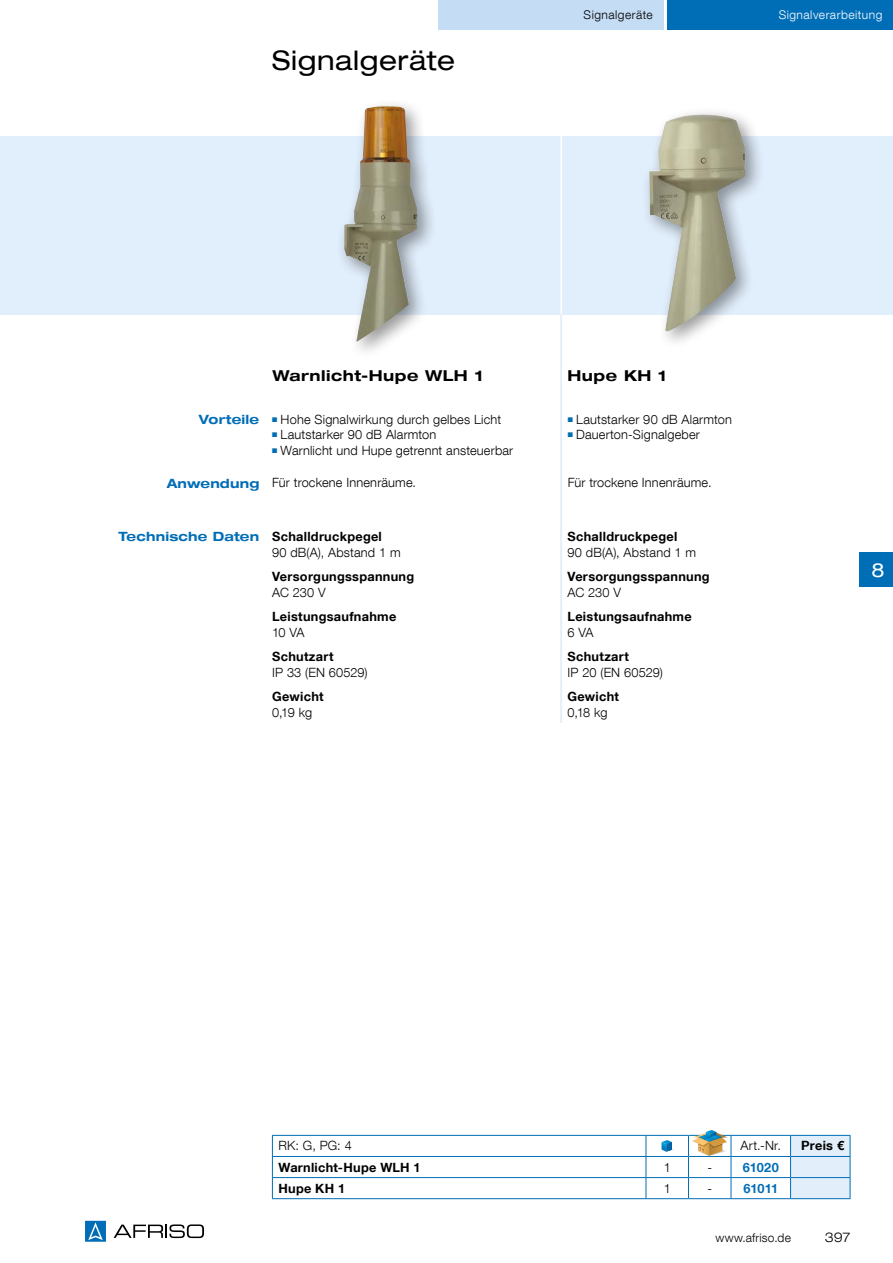
<style>
.page{position:relative;width:893px;height:1263px;background:#fff}
.page>*{position:absolute;margin:0;border:0;box-sizing:border-box;transform-origin:0 0}
.t1{font:expanded 27px "Helvetica Neue LT Com";letter-spacing:.025em;color:#000}
.t2{font:expanded 19.5px "Helvetica Neue LT Com";color:#fff}
.t3{font:700 expanded 15px "Helvetica Neue LT Com";letter-spacing:.035em;color:#000}
.t4{font:300 expanded 13.5px "Helvetica Neue LT Com";color:#000}
.t5{font:300 12.75px "Helvetica Neue LT Com";letter-spacing:.015em;color:#000}
.t6{font:700 12.75px "Helvetica Neue LT Com";letter-spacing:.02em;color:#000}
.t7{font:700 expanded 12.75px "Helvetica Neue LT Com";letter-spacing:.015em;color:#006eb7}
.t8{font:700 12.75px "Helvetica Neue LT Com";color:#006eb7}
.t9{font:300 12px "Helvetica Neue LT Com";letter-spacing:.04em;color:#fff}
.t10{font:300 12px "Helvetica Neue LT Com";letter-spacing:.02em;color:#000}
.t11{font:300 12px "Helvetica Neue LT Com";letter-spacing:.04em;color:#000}
</style>
<div class="page">
<div style="left:0;top:136px;width:893px;height:179px;background:#e1eefb"></div>
<div style="left:668px;top:0;width:225px;height:30px;background:#006eb7"></div>
<div style="left:438px;top:0;width:225px;height:30px;background:#c4dcf4"></div>
<hr style="left:561px;top:136px;width:1px;height:179px;background:#fff">
<svg style="left:114px;top:1224px;width:90px;height:14px"></svg>
<svg style="left:85px;top:1221px;width:21px;height:21px"></svg>
<hr style="left:560px;top:315px;width:2px;height:408px;background:#e1eefb">
<svg style="left:272px;top:1130px;width:579px;height:69px"></svg>
<div style="left:336px;top:98px;width:102px;height:262px;background:#000;opacity:.4"></div>
<img style="left:344px;top:106px;width:74px;height:236px">
<div style="left:641px;top:106px;width:125px;height:245px;background:#000;opacity:.4"></div>
<img style="left:649px;top:114px;width:97px;height:219px">
<div style="left:859px;top:553px;width:34px;height:34px;background:#006eb7"></div>
<h1 class="t1" style="left:272px;top:44px;width:184px">Signalgeräte</h1>
<p class="t11" style="left:584px;top:7px;width:71px">Signalgeräte</p>
<p class="t9" style="left:779px;top:7px;width:105px">Signalverarbeitung</p>
<p class="t7" style="left:199px;top:411px;width:62px">Vorteile</p>
<p class="t7" style="left:167px;top:475px;width:94px">Anwendung</p>
<p class="t3" style="left:272px;top:365px;width:212px">Warnlicht-Hupe WLH 1</p>
<p class="t5" style="left:272px;top:411px;width:231px"><sup>■</sup> Hohe Signalwirkung durch gelbes Licht</p>
<p class="t5" style="left:272px;top:427px;width:166px"><sup>■</sup> Lautstarker 90 dB Alarmton</p>
<p class="t5" style="left:272px;top:443px;width:243px"><sup>■</sup> Warnlicht und Hupe getrennt ansteuerbar</p>
<p class="t5" style="left:272px;top:474px;width:145px">Für trockene Innenräume.</p>
<p class="t3" style="left:568px;top:365px;width:101px">Hupe KH 1</p>
<p class="t5" style="left:568px;top:411px;width:166px"><sup>■</sup> Lautstarker 90 dB Alarmton</p>
<p class="t5" style="left:568px;top:427px;width:134px"><sup>■</sup> Dauerton-Signalgeber</p>
<p class="t5" style="left:568px;top:474px;width:145px">Für trockene Innenräume.</p>
<p class="t6" style="left:272px;top:528px;width:111px">Schalldruckpegel</p>
<p class="t5" style="left:272px;top:544px;width:130px">90 dB(A), Abstand 1 m</p>
<p class="t6" style="left:272px;top:568px;width:144px">Versorgungsspannung</p>
<p class="t5" style="left:272px;top:584px;width:55px">AC 230 V</p>
<p class="t6" style="left:272px;top:608px;width:126px">Leistungsaufnahme</p>
<p class="t5" style="left:272px;top:624px;width:34px">10 VA</p>
<p class="t6" style="left:272px;top:648px;width:63px">Schutzart</p>
<p class="t5" style="left:272px;top:664px;width:97px">IP 33 (EN 60529)</p>
<p class="t6" style="left:272px;top:688px;width:53px">Gewicht</p>
<p class="t5" style="left:272px;top:704px;width:41px">0,19 kg</p>
<p class="t7" style="left:118px;top:528px;width:142px">Technische Daten</p>
<p class="t6" style="left:568px;top:528px;width:111px">Schalldruckpegel</p>
<p class="t5" style="left:568px;top:544px;width:130px">90 dB(A), Abstand 1 m</p>
<p class="t6" style="left:568px;top:568px;width:144px">Versorgungsspannung</p>
<p class="t5" style="left:568px;top:584px;width:55px">AC 230 V</p>
<p class="t6" style="left:568px;top:608px;width:126px">Leistungsaufnahme</p>
<p class="t5" style="left:568px;top:624px;width:28px">6 VA</p>
<p class="t6" style="left:568px;top:648px;width:63px">Schutzart</p>
<p class="t5" style="left:568px;top:664px;width:97px">IP 20 (EN 60529)</p>
<p class="t6" style="left:568px;top:688px;width:53px">Gewicht</p>
<p class="t5" style="left:568px;top:704px;width:41px">0,18 kg</p>
<h2 class="t2" style="left:871px;top:557px;width:15px">8</h2>
<p class="t5" style="left:278px;top:1138px;width:75px">RK: G, PG: 4</p>
<p class="t5" style="left:741px;top:1138px;width:42px">Art.-Nr.</p>
<p class="t6" style="left:801px;top:1138px;width:44px">Preis €</p>
<p class="t6" style="left:278px;top:1159px;width:144px">Warnlicht-Hupe WLH 1</p>
<p class="t5" style="left:664px;top:1159px;width:9px">1</p>
<p class="t5" style="left:707px;top:1159px;width:6px">-</p>
<p class="t8" style="left:743px;top:1159px;width:38px">61020</p>
<p class="t6" style="left:278px;top:1180px;width:68px">Hupe KH 1</p>
<p class="t5" style="left:664px;top:1180px;width:9px">1</p>
<p class="t5" style="left:707px;top:1180px;width:6px">-</p>
<p class="t8" style="left:743px;top:1180px;width:36px">61011</p>
<p class="t10" style="left:715px;top:1230px;width:77px">www.afriso.de</p>
<p class="t4" style="left:825px;top:1228px;width:27px">397</p>
</div>
